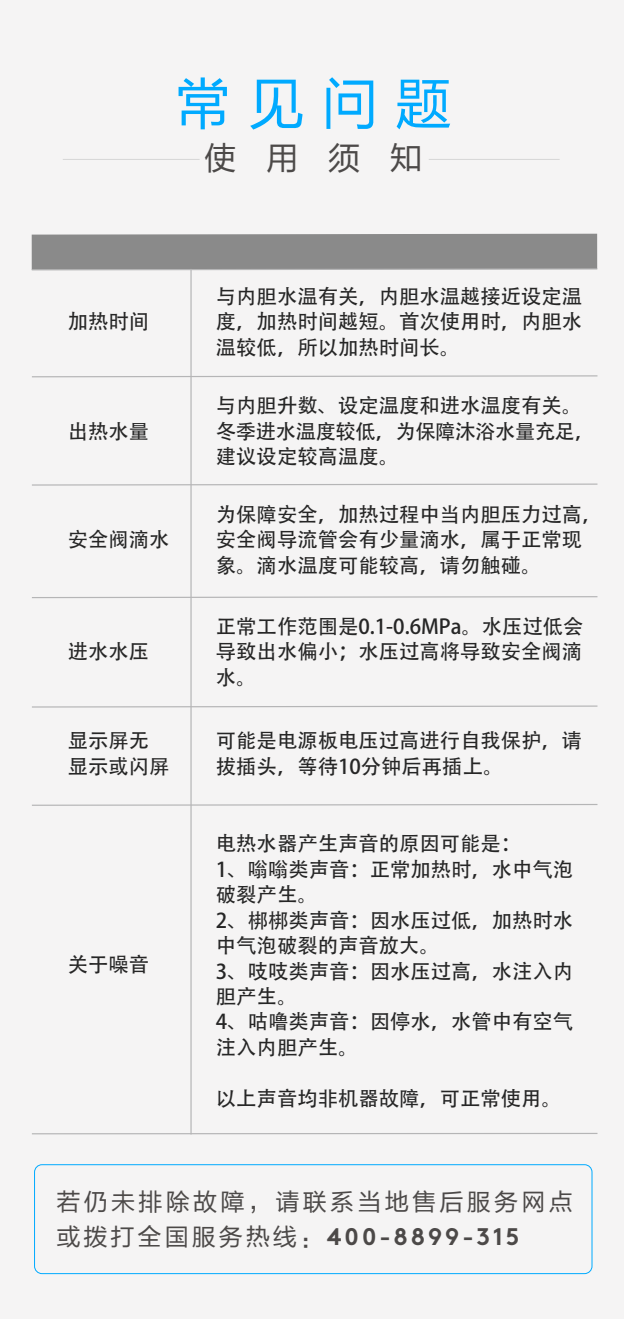
<style>
.page{position:relative;width:624px;height:1319px;background:#fff}
.page>*{position:absolute;margin:0;border:0;box-sizing:border-box;transform-origin:0 0}
.t1{font:56px "FZLTHK GBK1 0";color:#0af}
.t2{font:32px "FZLTHK GBK1 0";color:#4c4948}
.t3{font:700 24px "Brown";letter-spacing:.125em;color:#4c4948}
.t4{font:24px "FZLTHK GBK1 0";letter-spacing:.14em;color:#4c4948}
.t5{font:20.4px/25.6px "FZLTXHK GBK1 0 G Bpc EUC H";color:#262626}
.s1{font-family:"FZLTHK GBK1 0";font-weight:400}
</style>
<div class="page">
<div style="left:0;top:0;width:624px;height:1318px;background:#f5f4f4"></div>
<hr style="left:429px;top:159px;width:130px;height:1px;background:#d6d6d6">
<hr style="left:63px;top:159px;width:137px;height:1px;background:#d6d6d6">
<div style="left:34px;top:1163px;width:558px;height:110px;border:1px solid #0af;border-radius:7px"></div>
<hr style="left:32px;top:1132px;width:565px;height:2px;background:#b5b5b6">
<div style="left:32px;top:234px;width:565px;height:36px;background:#8a8a8a"></div>
<hr style="left:32px;top:268px;width:565px;height:2px;background:#b5b5b6">
<hr style="left:32px;top:375px;width:565px;height:2px;background:#b5b5b6">
<hr style="left:32px;top:483px;width:565px;height:2px;background:#b5b5b6">
<hr style="left:32px;top:596px;width:565px;height:2px;background:#b5b5b6">
<hr style="left:32px;top:705px;width:565px;height:2px;background:#b5b5b6">
<hr style="left:32px;top:803px;width:565px;height:2px;background:#b5b5b6">
<hr style="left:190px;top:269px;width:2px;height:865px;background:#b5b5b6">
<h1 class="t1" style="left:175px;top:73px;width:278px">常见问题</h1>
<h2 class="t2" style="left:204px;top:140px;width:219px">使用须知</h2>
<p class="t5" style="left:68px;top:309px;width:83px">加热时间</p>
<p class="t5" style="left:68px;top:418px;width:83px">出热水量</p>
<p class="t5" style="left:68px;top:527px;width:103px">安全阀滴水</p>
<p class="t5" style="left:68px;top:639px;width:83px">进水水压</p>
<p class="t5" style="left:216px;top:284px;width:368px;text-align:justify">与内胆水温有关，内胆水温越接近设定温度，加热时间越短。首次使用时，内胆水温较低，所以加热时间长。</p>
<p class="t5" style="left:216px;top:393px;width:381px">与内胆升数、设定温度和进水温度有关。冬季进水温度较低，为保障沐浴水量充足，建议设定较高温度。</p>
<p class="t5" style="left:216px;top:502px;width:388px">为保障安全，加热过程中当内胆压力过高，安全阀导流管会有少量滴水，属于正常现象。滴水温度可能较高，请勿触碰。</p>
<p class="t5" style="left:216px;top:614px;width:369px;text-align:justify">正常工作范围是0.1-0.6MPa。水压过低会导致出水偏小；水压过高将导致安全阀滴水。</p>
<p class="t5" style="left:68px;top:728px;width:103px">显示屏无显示或闪屏</p>
<p class="t5" style="left:216px;top:728px;width:368px">可能是电源板电压过高进行自我保护，请拔插头，等待10分钟后再插上。</p>
<p class="t5" style="left:68px;top:951px;width:83px">关于噪音</p>
<p class="t5" style="left:216px;top:831px;width:359px">电热水器产生声音的原因可能是：<br>1、嗡嗡类声音：正常加热时，水中气泡破裂产生。<br>2、梆梆类声音：因水压过低，加热时水中气泡破裂的声音放大。<br>3、吱吱类声音：因水压过高，水注入内胆产生。<br>4、咕噜类声音：因停水，水管中有空气注入内胆产生。</p>
<p class="t5" style="left:216px;top:1085px;width:347px">以上声音均非机器故障，可正常使用。</p>
<p class="t4" style="left:56px;top:1188px;width:518px">若仍未排除故障，请联系当地售后服务网点</p>
<p class="t3" style="left:56px;top:1216px;width:464px"><span class="s1">或拨打全国服务热线：</span>400-8899-315</p>
</div>
